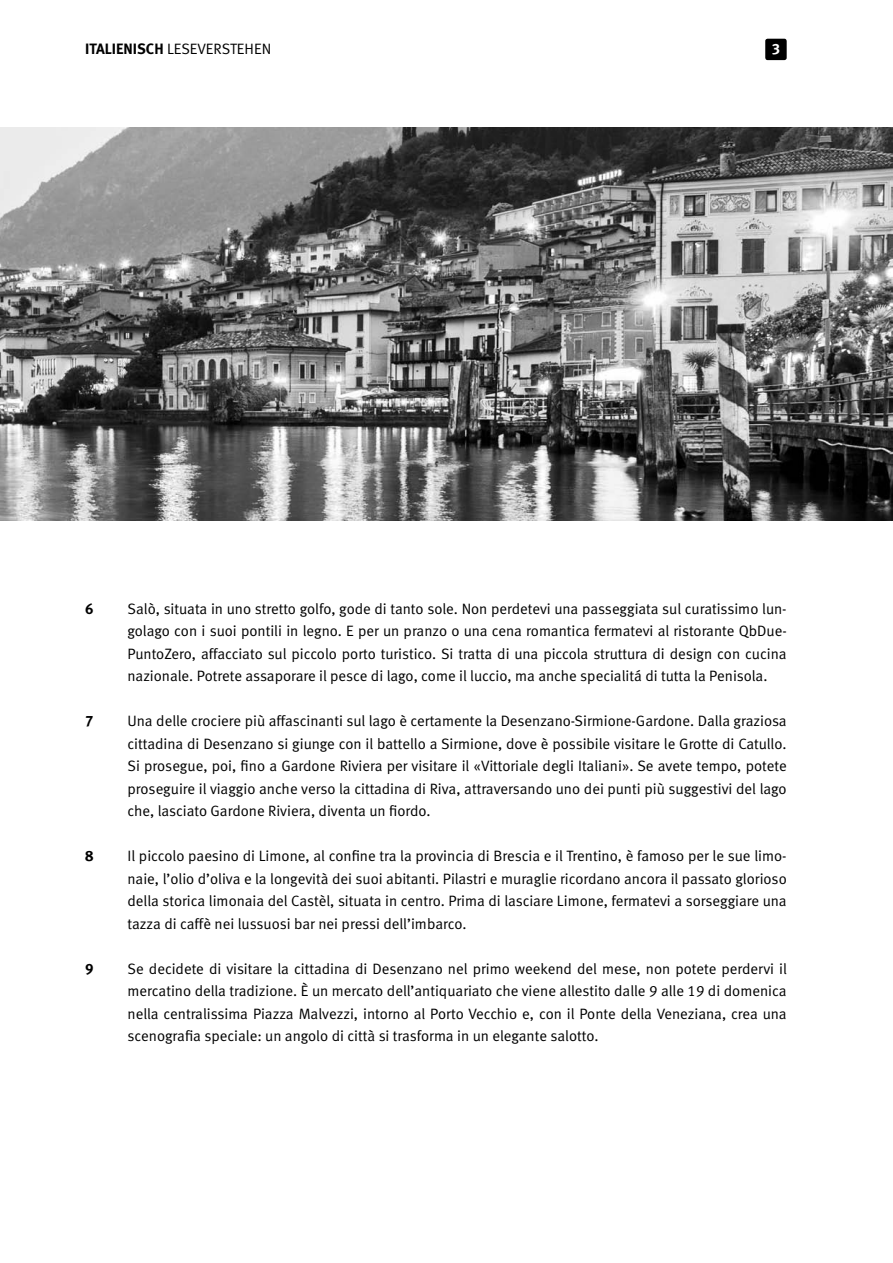
<style>
.page{position:relative;width:893px;height:1263px;background:#fff}
.page>*{position:absolute;margin:0;border:0;box-sizing:border-box;transform-origin:0 0}
.t1{font:15px/22.5px "Meta Normal LF";color:#000;text-align:justify}
.t2{font:15px "Meta Bold LF";color:#000}
.t3{font:15px "Meta Bold LF";color:#fff}
.s1{font-family:"Meta Bold LF"}
.s2{font-family:"Meta Normal LF"}
</style>
<div class="page">
<div style="left:765px;top:39px;width:22px;height:21px;background:#000;border-radius:2px"></div>
<img style="left:0;top:128px;width:893px;height:393px">
<p class="t1" style="left:85px;top:38px;width:188px"><span class="s1">ITALIENISCH</span> leseverstehen</p>
<p class="t3" style="left:772px;top:40px;width:10px">3</p>
<p class="t1" style="left:128px;top:597px;width:661px;text-indent:9px">alò, situata in uno stretto golfo, gode di tanto sole. N on perdetevi una passeggiata sul curatissimo lun&shy;golago con i suoi pontili in legno. E per un pranzo o una cena romantica fermatevi al ristorante QbDue-PuntoZero, affacciato sul piccolo porto turistico. Si tratta di una piccola struttura di design con cucina nazionale. Potrete assaporare il pesce di lago, come il luccio, ma anche specialitá di tutta la Penisola.</p>
<p class="t2" style="left:85px;top:599px;width:33px">6 <span class="s2">S</span></p>
<p class="t2" style="left:85px;top:712px;width:10px">7</p>
<p class="t1" style="left:128px;top:709px;width:661px">Una delle crociere più affascinanti sul lago è certamente la Desenzano-Sirmione-Gardone. Dalla graziosa cittadina di Desenzano si giunge con il battello a Sirmione, dove è possibile visitare le Grotte di Catullo.<br>Si prosegue, poi, fino a Gardone Riviera per visitare il «Vittoriale degli Italiani». Se avete tempo, potete proseguire il viaggio anche verso la cittadina di Riva, attraversando uno dei punti più suggestivi del lago che, lasciato Gardone Riviera, diventa un fiordo.</p>
<p class="t1" style="left:128px;top:844px;width:661px;text-indent:-43px"><span class="s1">8</span> I l piccolo paesino di Limone, al confine tra la provincia di Brescia e il Trentino, è famoso per le sue limo&shy;naie, l’olio d’oliva e la longevità dei suoi abitanti. Pilastri e muraglie ricordano ancora il passato glorioso della storica limonaia del Castèl, situata in centro. Prima di lasciare Limone, fermatevi a sorseggiare una tazza di caffè nei lussuosi bar nei pressi dell’imbarco.</p>
<p class="t2" style="left:85px;top:959px;width:33px">9 <span class="s2">S</span></p>
<p class="t1" style="left:128px;top:957px;width:661px;text-indent:9px">e decidete di visitare la cittadina di Desenzano nel primo weekend del mese, non potete perdervi il mercatino della tradizione. È un mercato dell’antiquariato che viene allestito dalle 9 alle 19 di domenica nella centralissima Piazza Malvezzi, intorno al Porto Vecchio e, con il Ponte della Veneziana, crea una scenografia speciale: un angolo di città si trasforma in un elegante salotto.</p>
</div>
